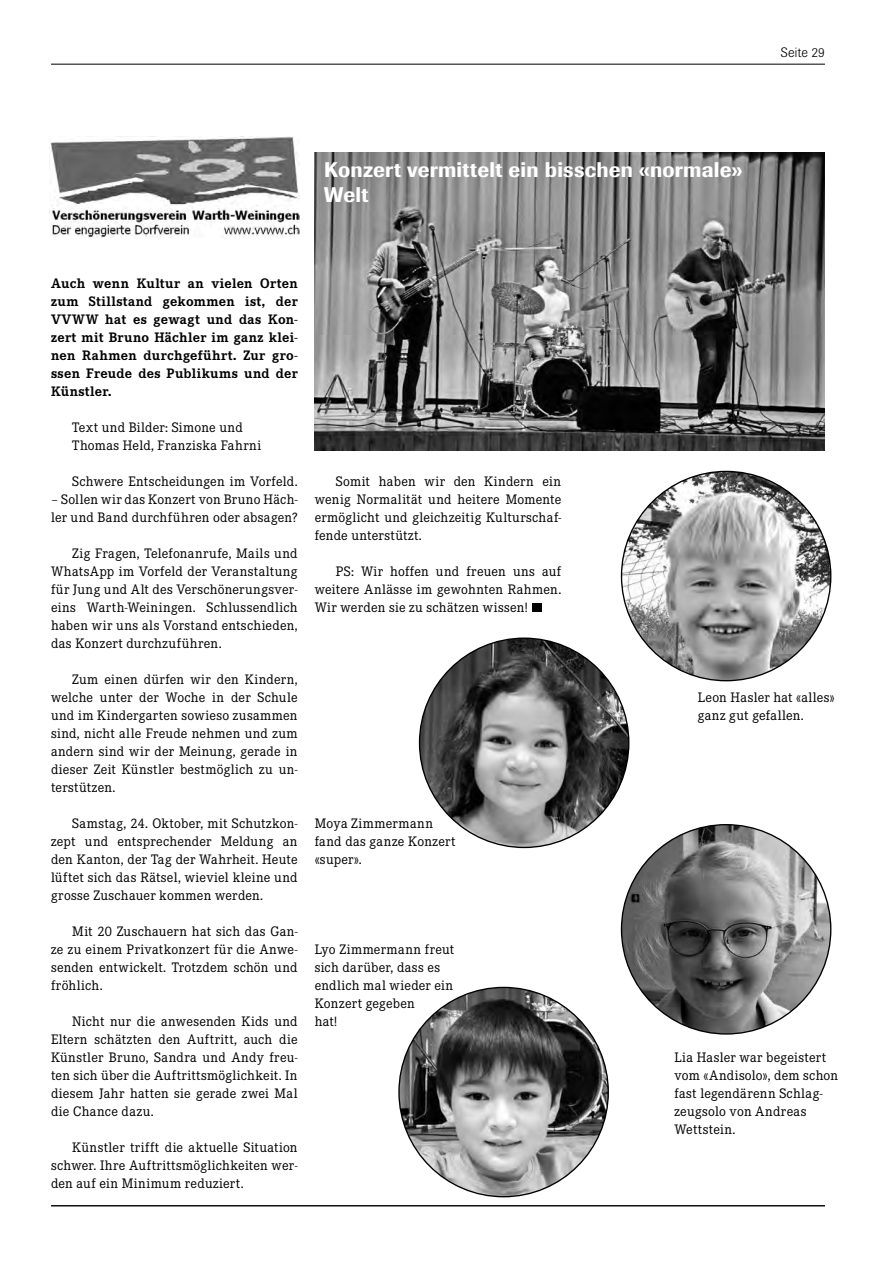
<style>
.page{position:relative;width:893px;height:1263px;background:#fff}
.page>*{position:absolute;margin:0;border:0;box-sizing:border-box;transform-origin:0 0}
.t1{font:500 21px/25.2px "Imago";letter-spacing:.01em;color:#fff}
.t2{font:13.5px/18px "Corporate EBQ";letter-spacing:.025em;color:#000;text-align:justify}
.t3{font:700 13.5px/18px "Corporate EBQ";letter-spacing:.03em;color:#000;text-align:justify}
.t4{font:300 13.5px "Imago";letter-spacing:.015em;color:#000}
</style>
<div class="page">
<hr style="left:51px;top:64px;width:774px;height:1px;background:#000">
<hr style="left:51px;top:1205px;width:774px;height:1px;background:#000">
<img style="left:315px;top:152px;width:510px;height:298px">
<img style="left:49px;top:136px;width:251px;height:101px">
<div style="left:532px;top:603px;width:10px;height:9px;background:#000"></div>
<img style="left:621px;top:471px;width:210px;height:210px;border-radius:105px">
<img style="left:621px;top:825px;width:210px;height:209px;border-radius:105px">
<img style="left:399px;top:987px;width:209px;height:210px;border-radius:105px">
<img style="left:419px;top:638px;width:210px;height:209px;border-radius:105px">
<p class="t4" style="left:781px;top:45px;width:46px">Seite 29</p>
<h1 class="t1" style="left:324px;top:157px;width:420px">Konzert vermittelt ein bisschen «normale»<br>Welt</h1>
<p class="t3" style="left:51px;top:274px;width:248px">Auch wenn Kultur an vielen Orten zum Stillstand gekommen ist, der VVWW hat es gewagt und das Kon&shy;zert mit Bruno Hächler im ganz klei&shy;nen Rahmen durchgeführt. Zur gro&shy;ssen Freude des Publikums und der Künstler.</p>
<p class="t2" style="left:72px;top:418px;width:190px">Text und Bilder: Simone und<br>Thomas Held, Franziska Fahrni</p>
<p class="t2" style="left:72px;top:472px;width:227px">Schwere Entscheidungen im Vorfeld.</p>
<p class="t2" style="left:51px;top:490px;width:248px">– Sollen wir das Konzert von Bruno Häch&shy;ler und Band durchführen oder absagen?</p>
<p class="t2" style="left:51px;top:544px;width:248px;text-indent:21px">Zig Fragen, Telefonanrufe, Mails und WhatsApp im Vorfeld der Veranstaltung für Jung und Alt des Verschönerungsver&shy;eins Warth-Weiningen. Schlussendlich haben wir uns als Vorstand entschieden, das Konzert durchzuführen.</p>
<p class="t2" style="left:51px;top:670px;width:248px;text-indent:21px">Zum einen dürfen wir den Kindern, welche unter der Woche in der Schule und im Kindergarten sowieso zusammen sind, nicht alle Freude nehmen und zum andern sind wir der Meinung, gerade in dieser Zeit Künstler bestmöglich zu un&shy;terstützen.</p>
<p class="t2" style="left:51px;top:814px;width:248px;text-indent:21px">Samstag, 24. Oktober, mit Schutzkon&shy;zept und entsprechender Meldung an den Kanton, der Tag der Wahrheit. Heute lüftet sich das Rätsel, wieviel kleine und grosse Zuschauer kommen werden.</p>
<p class="t2" style="left:51px;top:922px;width:248px;text-indent:21px">Mit 20 Zuschauern hat sich das Gan&shy;ze zu einem Privatkonzert für die Anwe&shy;senden entwickelt. Trotzdem schön und fröhlich.</p>
<p class="t2" style="left:51px;top:1012px;width:248px;text-indent:21px">Nicht nur die anwesenden Kids und Eltern schätzten den Auftritt, auch die Künstler Bruno, Sandra und Andy freu&shy;ten sich über die Auftrittsmöglichkeit. In diesem Jahr hatten sie gerade zwei Mal die Chance dazu.</p>
<p class="t2" style="left:51px;top:1138px;width:248px;text-indent:21px">Künstler trifft die aktuelle Situation schwer. Ihre Auftrittsmöglichkeiten wer&shy;den auf ein Minimum reduziert.</p>
<p class="t2" style="left:315px;top:472px;width:248px;text-indent:21px">Somit haben wir den Kindern ein wenig Normalität und heitere Momente ermöglicht und gleichzeitig Kulturschaf&shy;fende unterstützt.</p>
<p class="t2" style="left:315px;top:562px;width:248px;text-indent:21px">PS: Wir hoffen und freuen uns auf weitere Anlässe im gewohnten Rahmen.<br>Wir werden sie zu schätzen wissen!</p>
<p class="t2" style="left:315px;top:814px;width:142px;text-align:left">Moya Zimmermann fand das ganze Konzert «super».</p>
<p class="t2" style="left:315px;top:940px;width:141px;text-align:left">Lyo Zimmermann freut sich darüber, dass es endlich mal wieder ein<br>Konzert gegeben<br>hat!</p>
<p class="t2" style="left:698px;top:688px;width:138px">Leon Hasler hat «alles» ganz gut gefallen.</p>
<p class="t2" style="left:674px;top:1048px;width:165px;text-align:left">Lia Hasler war begeistert vom «Andisolo», dem schon fast legendärenn Schlag&shy;zeugsolo von Andreas<br>Wettstein.</p>
</div>
